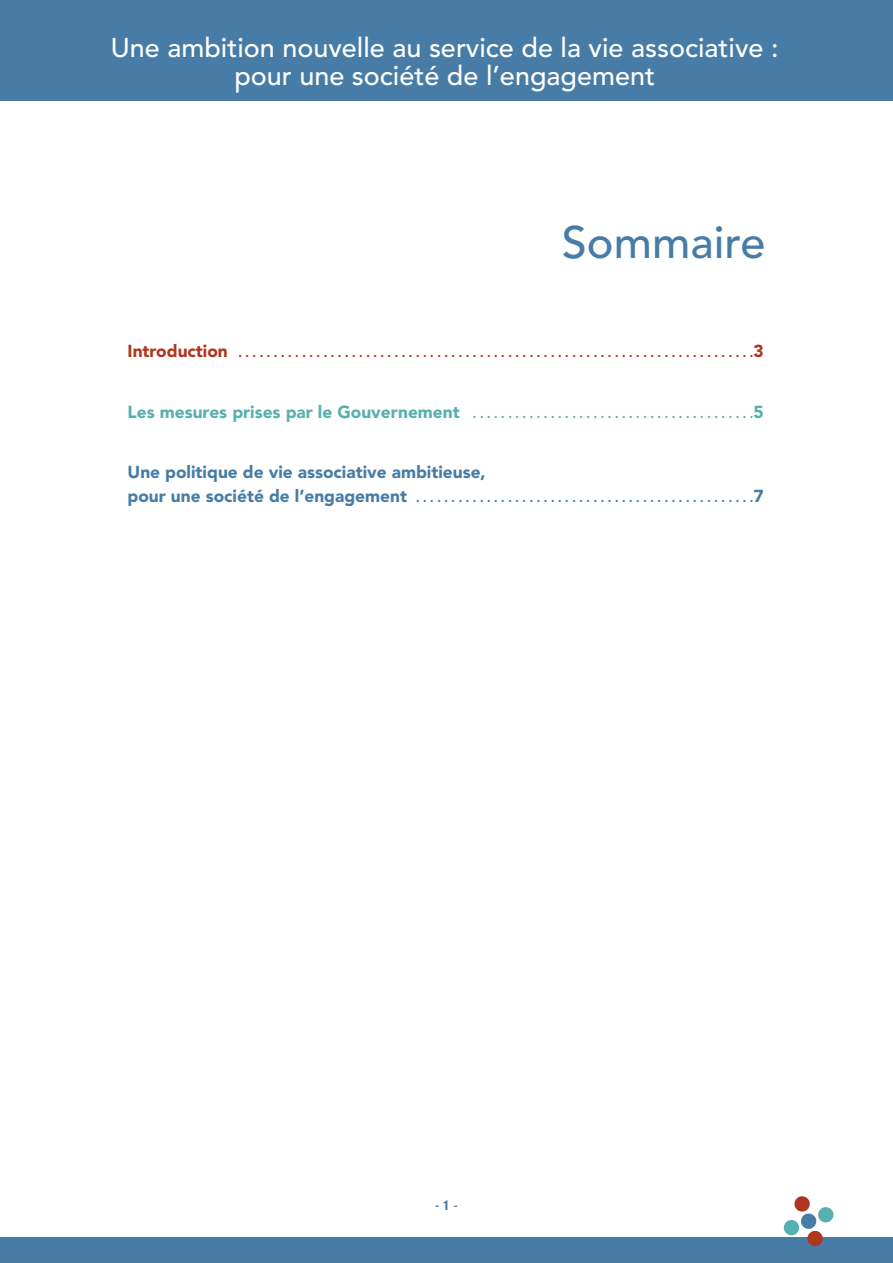
<style>
.page{position:relative;width:893px;height:1263px;background:#fff}
.page>*{position:absolute;margin:0;border:0;box-sizing:border-box;transform-origin:0 0}
.t1{font:500 45px "Avenir";color:#467ca5}
.t2{font:500 27px/28.5px "Avenir";color:#fff;text-align:center}
.t3{font:900 17.25px "Avenir";color:#467ca5}
.t4{font:13.5px "Helvetica";color:#467ca5}
.t5{font:900 12px "Avenir";color:#b0351f}
.t6{font:900 12px "Avenir";color:#467ca5}
.t7{font:900 12px "Avenir";color:#56b0af}
.s1{font-size:17.25px}
.s2{font-family:"Helvetica Neue";font-weight:700;font-stretch:condensed}
</style>
<div class="page">
<div style="left:0;top:0;width:893px;height:100px;background:#467ca5"></div>
<div style="left:0;top:1237px;width:893px;height:26px;background:#467ca5"></div>
<svg style="left:783px;top:1196px;width:51px;height:51px"></svg>
<h2 class="t2" style="left:111px;top:32px;width:669px">Une ambition nouvelle au service de la vie associative : pour une société de l’engagement</h2>
<h1 class="t1" style="left:562px;top:203px;width:205px">Sommaire</h1>
<p class="t5" style="left:128px;top:343px;width:638px"><span class="s1">Introduction</span> . . . . . . . . . . . . . . . . . . . . . . . . . . . . . . . . . . . . . . . . . . . . . . . . . . . . . . . . . . . . . . . . . . . . . . . . .<span class="s1">3</span></p>
<p class="t7" style="left:128px;top:403px;width:638px"><span class="s1">Les mesures prises par le Gouvernement</span> . . . . . . . . . . . . . . . . . . . . . . . . . . . . . . . . . . . . . . . .<span class="s1">5</span></p>
<h3 class="t3" style="left:128px;top:457px;width:360px">Une politique de vie associative ambitieuse,</h3>
<p class="t6" style="left:128px;top:487px;width:638px"><span class="s1">pour une société de l’engagement</span> . . . . . . . . . . . . . . . . . . . . . . . . . . . . . . . . . . . . . . . . . . . . . . . .<span class="s1">7</span></p>
<p class="t4" style="left:435px;top:1197px;width:24px">-<span class="s2">1</span>-</p>
</div>
